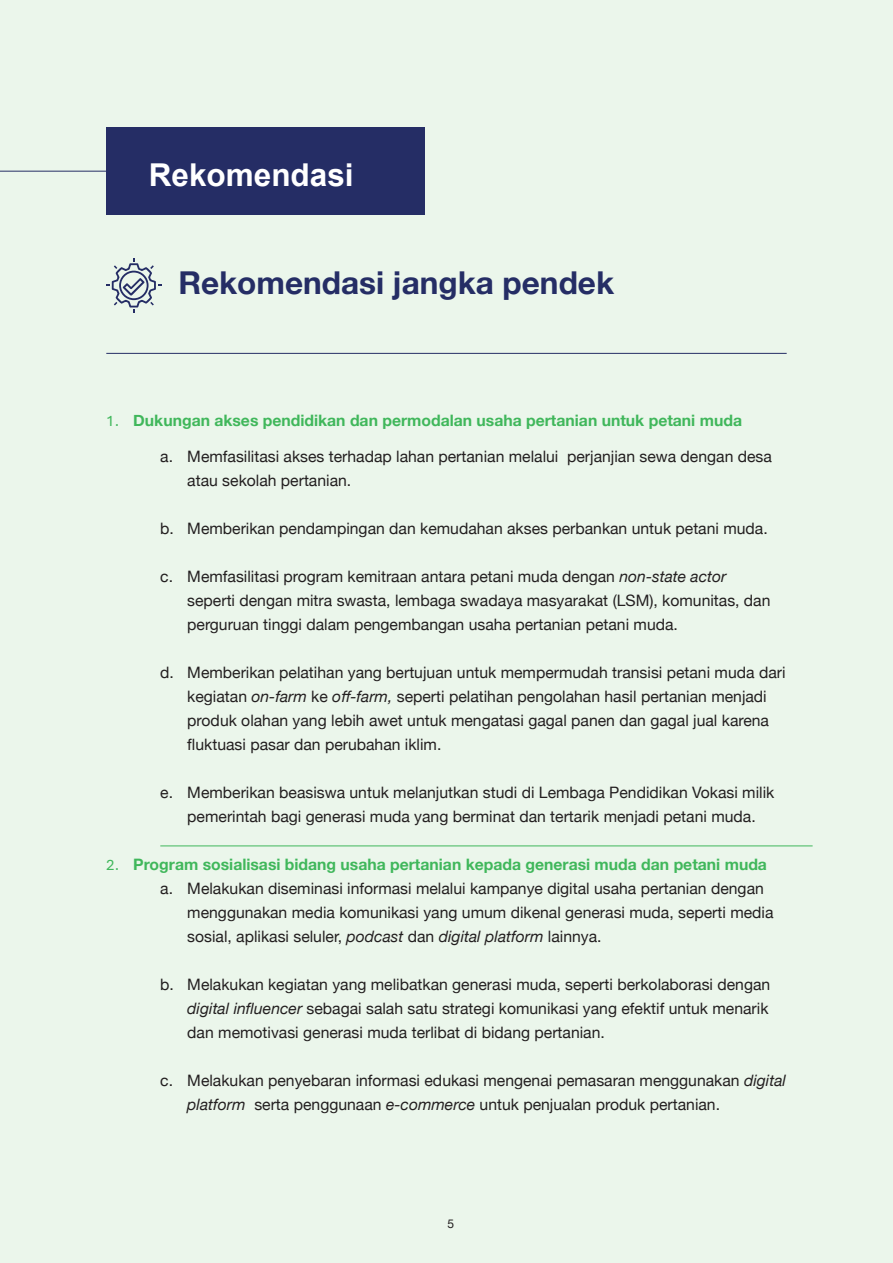
<style>
.page{position:relative;width:893px;height:1263px;background:#ebf6eb}
.page>*{position:absolute;margin:0;border:0;box-sizing:border-box;transform-origin:0 0}
.List_Paragraph{font:700 31.5px "Helvetica Neue";color:#252d65}
.List_Paragraph-2{font:700 31.5px "Arial";color:#fff}
.t1{font:15.75px/24px "Helvetica Neue";color:#231f20}
.t2{font:700 15.75px "Helvetica Neue";color:#40b75b}
.t3{font:12px "Helvetica Neue";color:#231f20}
.s1{font-family:"Aptos";font-weight:400}
.s2{font-style:italic}
</style>
<div class="page">
<div style="left:106px;top:128px;width:319px;height:87px;background:#252d65"></div>
<hr style="left:0;top:171px;width:108px;height:1px;background:#252d65">
<svg style="left:106px;top:258px;width:55px;height:55px"></svg>
<hr style="left:106px;top:353px;width:681px;height:1px;background:#252d65">
<hr style="left:160px;top:846px;width:653px;height:1px;background:#40b75b">
<p class="List_Paragraph-2" style="left:149px;top:153px;width:206px">Rekomendasi</p>
<p class="List_Paragraph" style="left:178px;top:258px;width:437px">Rekomendasi jangka pendek</p>
<p class="t2" style="left:106px;top:408px;width:637px"><span class="s1">1.</span> Dukungan akses pendidikan dan permodalan usaha pertanian untuk petani muda</p>
<p class="t1" style="left:187px;top:445px;width:586px;text-indent:-27px">a. Memfasilitasi akses terhadap lahan pertanian melalui perjanjian sewa dengan desa atau sekolah pertanian.</p>
<p class="t1" style="left:160px;top:517px;width:609px">b. Memberikan pendampingan dan kemudahan akses perbankan untuk petani muda.</p>
<p class="t1" style="left:187px;top:565px;width:585px;text-indent:-27px">c. Memfasilitasi program kemitraan antara petani muda dengan <span class="s2">non-state actor </span>seperti dengan mitra swasta, lembaga swadaya masyarakat (LSM), komunitas, dan perguruan tinggi dalam pengembangan usaha pertanian petani muda.</p>
<p class="t1" style="left:187px;top:661px;width:600px;text-indent:-27px">d. Memberikan pelatihan yang bertujuan untuk mempermudah transisi petani muda dari kegiatan <span class="s2">on-farm</span> ke <span class="s2">off-farm,</span> seperti pelatihan pengolahan hasil pertanian menjadi produk olahan yang lebih awet untuk mengatasi gagal panen dan gagal jual karena fluktuasi pasar dan perubahan iklim.</p>
<p class="t1" style="left:160px;top:781px;width:616px;text-align:center">e. Memberikan beasiswa untuk melanjutkan studi di Lembaga Pendidikan Vokasi milik pemerintah bagi generasi muda yang berminat dan tertarik menjadi petani muda.</p>
<p class="t2" style="left:106px;top:852px;width:662px"><span class="s1">2.</span> Program sosialisasi bidang usaha pertanian kepada generasi muda dan petani muda</p>
<p class="t1" style="left:187px;top:877px;width:588px;text-indent:-27px">a. Melakukan diseminasi informasi melalui kampanye digital usaha pertanian dengan menggunakan media komunikasi yang umum dikenal generasi muda, seperti media sosial, aplikasi seluler, <span class="s2">podcast</span> dan <span class="s2">digital platform</span> lainnya.</p>
<p class="t1" style="left:187px;top:973px;width:584px;text-align:justify;text-indent:-27px">b. Melakukan kegiatan yang melibatkan generasi muda, seperti berkolaborasi dengan <span class="s2">digital influencer</span> sebagai salah satu strategi komunikasi yang efektif untuk menarik dan memotivasi generasi muda terlibat di bidang pertanian.</p>
<p class="t1" style="left:187px;top:1069px;width:600px;text-indent:-27px">c. Melakukan penyebaran informasi edukasi mengenai pemasaran menggunakan <span class="s2">digital platform</span> serta penggunaan <span class="s2">e-commerce</span> untuk penjualan produk pertanian.</p>
<p class="t3" style="left:447px;top:1215px;width:8px">5</p>
</div>
